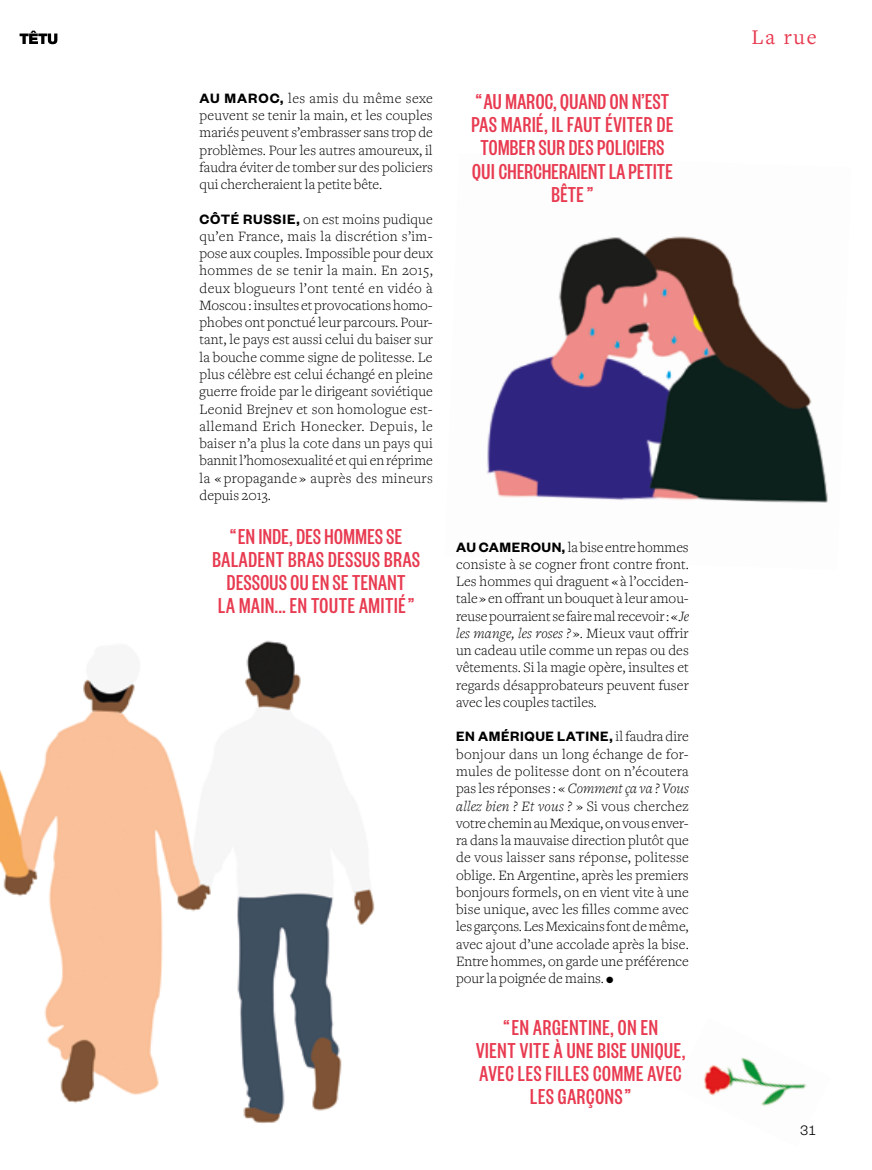
<style>
.page{position:relative;width:872px;height:1170px;background:#fff}
.page>*{position:absolute;margin:0;border:0;box-sizing:border-box;transform-origin:0 0}
.t1{font:500 condensed 23.7px/23px "Founders Grotesk X";letter-spacing:.03em;color:#e83a50;text-align:center}
.t2{font:21.75px "Freight Text Pro";color:#e83a50}
.t3{font:300 15px "Founders Grotesk";color:#000}
.t4{font:300 14.85px/17.2px "Freight Text Pro";color:#000;text-align:justify}
.t5{font:600 14.85px "Founders Grotesk";letter-spacing:.04em;color:#000}
.s1{font-family:"Founders Grotesk";font-weight:600}
.s2{font-style:italic}
.s3{font-family:"Freight Text Pro";font-weight:300}
</style>
<div class="page">
<img style="left:0;top:640px;width:375px;height:483px">
<img style="left:703px;top:1057px;width:104px;height:49px">
<img style="left:487px;top:236px;width:341px;height:267px">
<svg style="left:20px;top:31px;width:37px;height:13px"></svg>
<p class="t4" style="left:199px;top:89px;width:235px"><span class="s1">AU MAROC,</span> les amis du même sexe peuvent se tenir la main, et les couples mariés peuvent s’embrasser sans trop de problèmes. Pour les autres amoureux, il faudra éviter de tomber sur des policiers qui chercheraient la petite bête.</p>
<p class="t4" style="left:199px;top:210px;width:235px"><span class="s1">CÔTÉ RUSSIE,</span> on est moins pudique qu’en France, mais la discrétion s’im&shy;pose aux couples. Impossible pour deux hommes de se tenir la main. En 2015, deux blogueurs l’ont tenté en vidéo à Moscou: insultes et provocations homo&shy;phobes ont ponctué leur parcours. Pour&shy;tant, le pays est aussi celui du baiser sur la bouche comme signe de politesse. Le plus célèbre est celui échangé en pleine guerre froide par le dirigeant soviétique Leonid Brejnev et son homologue est&shy;allemand Erich Honecker. Depuis, le baiser n’a plus la cote dans un pays qui bannit l’homosexualité et qui en réprime la «propagande» auprès des mineurs depuis 2013.</p>
<h1 class="t1" style="left:212px;top:523px;width:209px">“EN INDE, DES HOMMES SE<br>BALADENT BRAS DESSUS BRAS<br>DESSOUS OU EN SE TENANT<br>LA MAIN... EN TOUTE AMITIÉ”</h1>
<h1 class="t1" style="left:471px;top:89px;width:203px">“AU MAROC, QUAND ON N’EST<br>PAS MARIÉ, IL FAUT ÉVITER DE<br>TOMBER SUR DES POLICIERS<br>QUI CHERCHERAIENT LA PETITE<br>BÊTE”</h1>
<p class="t4" style="left:456px;top:537px;width:234px"><span class="s1">AU CAMEROUN,</span> la bise entre hommes consiste à se cogner front contre front.<br>Les hommes qui draguent «à l’occiden&shy;tale» en offrant un bouquet à leur amou&shy;reuse pourraient se faire mal recevoir: «<span class="s2">Je les mange, les roses ?</span>». Mieux vaut offrir un cadeau utile comme un repas ou des vêtements. Si la magie opère, insultes et regards désapprobateurs peuvent fuser avec les couples tactiles.</p>
<p class="t5" style="left:456px;top:727px;width:234px">EN AMÉRIQUE LATINE, <span class="s3">il faudra dire</span></p>
<p class="t4" style="left:456px;top:744px;width:234px">bonjour dans un long échange de for&shy;mules de politesse dont on n’écoutera pas les réponses : « <span class="s2">Comment ça va ? Vous allez bien ? Et vous ?</span> » Si vous cherchez votre chemin au Mexique, on vous enver&shy;ra dans la mauvaise direction plutôt que de vous laisser sans réponse, politesse oblige. En Argentine, après les premiers bonjours formels, on en vient vite à une bise unique, avec les filles comme avec les garçons. Les Mexicains font de même, avec ajout d’une accolade après la bise.<br>Entre hommes, on garde une préférence pour la poignée de mains.</p>
<h1 class="t1" style="left:476px;top:1014px;width:211px">“EN ARGENTINE, ON EN<br>VIENT VITE À UNE BISE UNIQUE,<br>AVEC LES FILLES COMME AVEC<br>LES GARÇONS”</h1>
<h2 class="t2" style="left:751px;top:23px;width:67px">La rue</h2>
<p class="t3" style="left:799px;top:1120px;width:19px">31</p>
</div>
